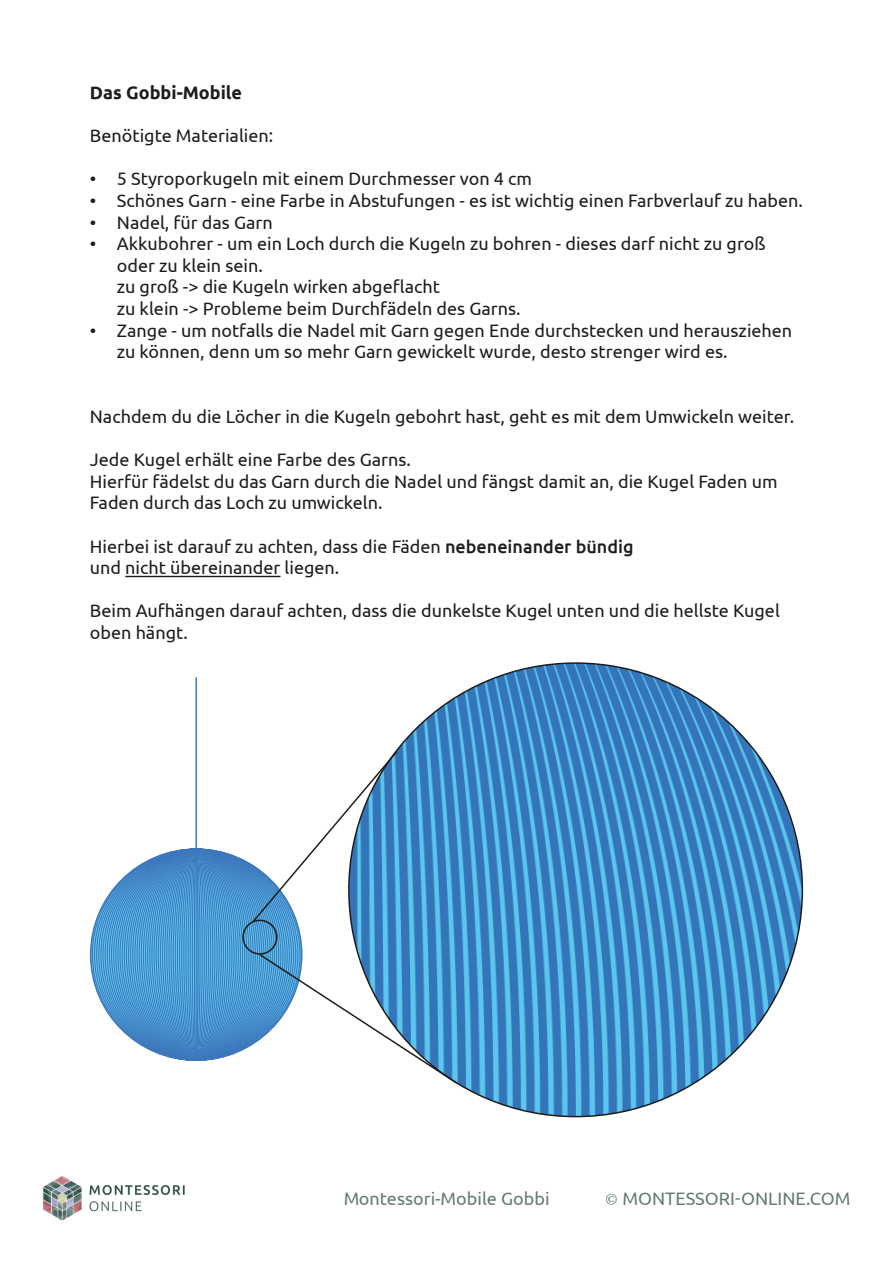
<style>
.page{position:relative;width:893px;height:1263px;background:#fff}
.page>*{position:absolute;margin:0;border:0;box-sizing:border-box;transform-origin:0 0}
.t1{font:18px/21.6px "Ubuntu";color:#1d1d1b}
.t2{font:18px "Ubuntu";color:#2f4e4a}
.t3{font:700 18px "Ubuntu";color:#1d1d1b}
.s1{font-weight:500}
.s2{font-family:"Minion Pro"}
</style>
<div class="page">
<img style="left:43px;top:1175px;width:142px;height:45px">
<hr style="left:125px;top:576px;width:155px;height:1px;background:#1d1d1b">
<svg style="left:133px;top:849px;width:127px;height:211px"></svg>
<svg style="left:137px;top:849px;width:118px;height:211px"></svg>
<svg style="left:139px;top:849px;width:114px;height:211px"></svg>
<svg style="left:141px;top:849px;width:110px;height:211px"></svg>
<svg style="left:143px;top:849px;width:106px;height:211px"></svg>
<svg style="left:146px;top:849px;width:101px;height:211px"></svg>
<svg style="left:148px;top:849px;width:97px;height:211px"></svg>
<svg style="left:150px;top:849px;width:93px;height:211px"></svg>
<svg style="left:152px;top:849px;width:88px;height:211px"></svg>
<svg style="left:154px;top:849px;width:84px;height:211px"></svg>
<svg style="left:156px;top:849px;width:80px;height:211px"></svg>
<svg style="left:158px;top:849px;width:76px;height:211px"></svg>
<svg style="left:160px;top:849px;width:72px;height:211px"></svg>
<svg style="left:163px;top:849px;width:67px;height:211px"></svg>
<svg style="left:165px;top:849px;width:63px;height:211px"></svg>
<svg style="left:167px;top:849px;width:59px;height:211px"></svg>
<svg style="left:169px;top:849px;width:54px;height:211px"></svg>
<svg style="left:171px;top:849px;width:50px;height:211px"></svg>
<div style="left:171px;top:849px;width:51px;height:211px;border:1px solid #3c76bb;border-radius:50%"></div>
<svg style="left:173px;top:849px;width:46px;height:211px"></svg>
<div style="left:173px;top:849px;width:47px;height:211px;border:1px solid #3c76bb;border-radius:50%"></div>
<svg style="left:175px;top:849px;width:42px;height:211px"></svg>
<div style="left:175px;top:849px;width:42px;height:211px;border:1px solid #3c76bb;border-radius:50%"></div>
<svg style="left:177px;top:849px;width:38px;height:211px"></svg>
<div style="left:177px;top:849px;width:38px;height:211px;border:1px solid #3c76bb;border-radius:50%"></div>
<svg style="left:180px;top:849px;width:33px;height:211px"></svg>
<div style="left:179px;top:849px;width:34px;height:211px;border:1px solid #3c76bb;border-radius:50%"></div>
<svg style="left:182px;top:849px;width:29px;height:211px"></svg>
<div style="left:181px;top:849px;width:30px;height:211px;border:1px solid #3c76bb;border-radius:50%"></div>
<svg style="left:184px;top:849px;width:25px;height:211px"></svg>
<div style="left:183px;top:849px;width:26px;height:211px;border:1px solid #3c76bb;border-radius:50%"></div>
<svg style="left:186px;top:849px;width:20px;height:211px"></svg>
<div style="left:186px;top:849px;width:21px;height:211px;border:1px solid #3c76bb;border-radius:50%"></div>
<svg style="left:188px;top:849px;width:16px;height:211px"></svg>
<div style="left:188px;top:849px;width:17px;height:211px;border:1px solid #3c76bb;border-radius:50%"></div>
<svg style="left:190px;top:849px;width:12px;height:211px"></svg>
<div style="left:190px;top:849px;width:13px;height:211px;border:1px solid #3c76bb;border-radius:50%"></div>
<div style="left:192px;top:849px;width:8px;height:211px;background:#3f7fc1;border-radius:50%"></div>
<div style="left:192px;top:849px;width:8px;height:211px;border:1px solid #3c76bb;border-radius:50%"></div>
<div style="left:194px;top:849px;width:4px;height:211px;border:1px solid #3c76bb;border-radius:50%"></div>
<hr style="left:196px;top:848px;width:1px;height:212px;background:#3c76bb">
<div style="left:242px;top:919px;width:35px;height:36px;border:2px solid #1d1d1b;border-radius:50%"></div>
<img style="left:349px;top:663px;width:453px;height:453px;border-radius:227px">
<svg style="left:251px;top:749px;width:148px;height:175px"></svg>
<svg style="left:258px;top:952px;width:201px;height:133px"></svg>
<hr style="left:195px;top:677px;width:2px;height:171px;background:#3c76bb">
<p class="t3" style="left:90px;top:82px;width:154px">Das Gobbi-Mobile</p>
<p class="t1" style="left:90px;top:124px;width:185px">Benötigte Materialien:</p>
<p class="t1" style="left:90px;top:168px;width:444px">• 5 Styroporkugeln mit einem Durchmesser von 4 cm</p>
<p class="t1" style="left:90px;top:189px;width:715px">• Schönes Garn - eine Farbe in Abstufungen - es ist wichtig einen Farbverlauf zu haben.</p>
<p class="t1" style="left:90px;top:211px;width:185px">• Nadel, für das Garn</p>
<p class="t1" style="left:117px;top:232px;width:650px;text-indent:-27px">• Akkubohrer - um ein Loch durch die Kugeln zu bohren - dieses darf nicht zu groß oder zu klein sein.<br>zu groß -&gt; die Kugeln wirken abgeflacht<br>zu klein -&gt; Probleme beim Durchfädeln des Garns.</p>
<p class="t1" style="left:117px;top:319px;width:677px;text-indent:-27px">• Zange - um notfalls die Nadel mit Garn gegen Ende durchstecken und herausziehen zu können, denn um so mehr Garn gewickelt wurde, desto strenger wird es.</p>
<p class="t1" style="left:90px;top:405px;width:706px">Nachdem du die Löcher in die Kugeln gebohrt hast, geht es mit dem Umwickeln weiter.</p>
<p class="t1" style="left:90px;top:448px;width:322px">Jede Kugel erhält eine Farbe des Garns.</p>
<p class="t1" style="left:90px;top:470px;width:689px">Hierfür fädelst du das Garn durch die Nadel und fängst damit an, die Kugel Faden um<br>Faden durch das Loch zu umwickeln.</p>
<p class="t1" style="left:90px;top:535px;width:545px">Hierbei ist darauf zu achten, dass die Fäden <span class="s1">nebeneinander bündig </span>und nicht übereinander liegen.</p>
<p class="t1" style="left:90px;top:600px;width:691px">Beim Aufhängen darauf achten, dass die dunkelste Kugel unten und die hellste Kugel oben hängt.</p>
<p class="t2" style="left:343px;top:1188px;width:208px">Montessori-Mobile Gobbi</p>
<p class="t2" style="left:606px;top:1188px;width:246px"><span class="s2">©</span> MONTESSORI-ONLINE.COM</p>
</div>
